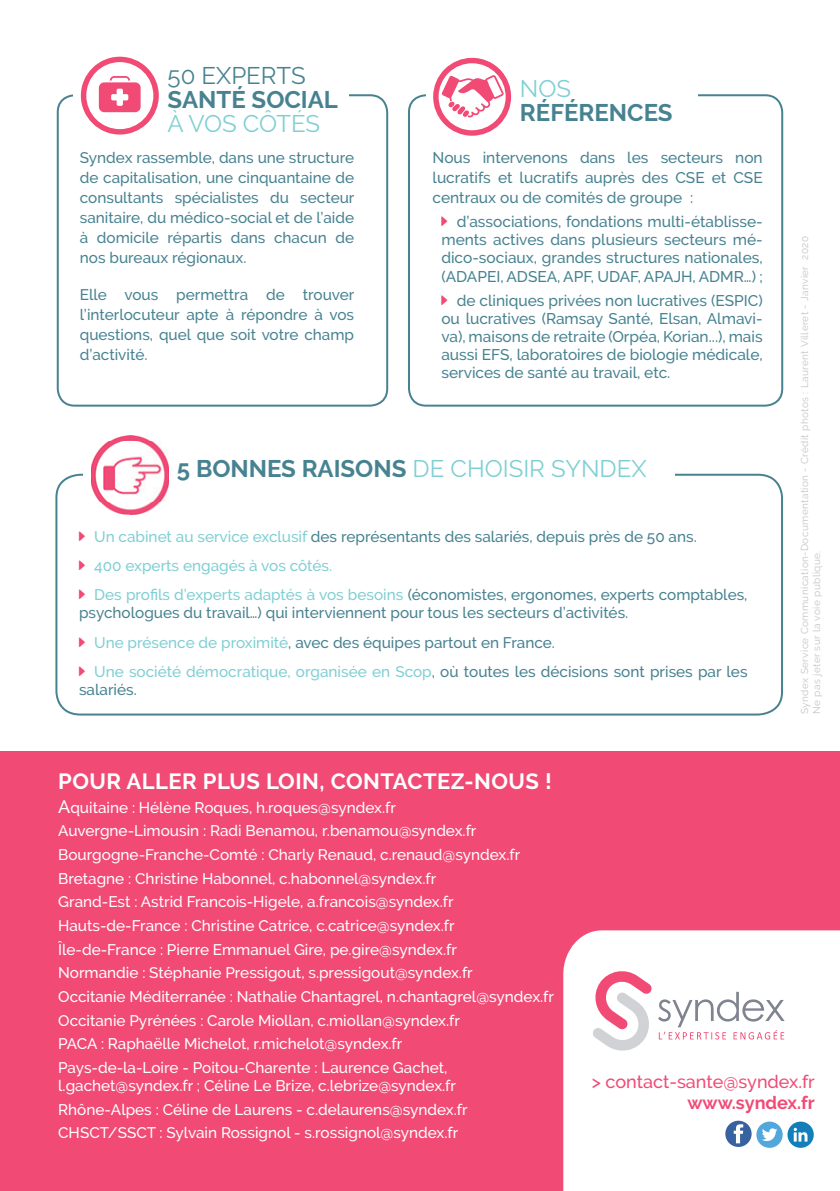
<style>
.page{position:relative;width:840px;height:1191px;background:#fff}
.page>*{position:absolute;margin:0;border:0;box-sizing:border-box;transform-origin:0 0}
.t1{font:24px "Raleway";color:#7fcfd4}
.t2{font:700 24px "Raleway";color:#478291}
.t3{font:24px "Raleway";color:#478291}
.t4{font:700 22px "Raleway";letter-spacing:.02em;color:#fff}
.t5{font:500 18px "Raleway";color:#f04a75}
.t6{font:700 18px "Raleway";color:#f04a75}
.t7{font:500 15.4px/20px "Raleway";color:#478291;text-align:justify}
.t8{font:500 15.4px/23.6px "Raleway";color:#fff}
.t9{font:500 15.4px/29.4px "Raleway";color:#7fcfd4}
.t10{font:10px/12px "Raleway";letter-spacing:.04em;color:#c4c3c8}
.s1{font-weight:700;color:#478291}
.s2{color:#478291}
.s3{color:#7fcfd4}
.s4{font-size:18px}
</style>
<div class="page">
<div style="left:408px;top:94px;width:374px;height:312px;border:2px solid #478291;border-radius:17px"></div>
<div style="left:57px;top:94px;width:331px;height:312px;border:2px solid #478291;border-radius:17px"></div>
<div style="left:426px;top:46px;width:271px;height:70px;background:#fff"></div>
<div style="left:74px;top:44px;width:274px;height:70px;background:#fff"></div>
<div style="left:0;top:751px;width:839px;height:440px;background:#f04a75"></div>
<div style="left:563px;top:930px;width:276px;height:261px;background:#fff"></div>
<svg style="left:591px;top:970px;width:193px;height:80px;background:#f2e4e9"></svg>
<svg style="left:433px;top:58px;width:78px;height:78px"></svg>
<svg style="left:55px;top:474px;width:727px;height:241px"></svg>
<div style="left:84px;top:441px;width:590px;height:60px;background:#fff"></div>
<img style="left:91px;top:435px;width:78px;height:78px">
<img style="left:91px;top:513px;width:78px;height:1px">
<svg style="left:81px;top:57px;width:78px;height:78px"></svg>
<svg style="left:787px;top:1121px;width:26px;height:26px"></svg>
<svg style="left:793px;top:1127px;width:14px;height:14px"></svg>
<div style="left:725px;top:1120px;width:26px;height:27px;background:#37619f;border-radius:50%"></div>
<svg style="left:733px;top:1124px;width:9px;height:19px"></svg>
<div style="left:756px;top:1121px;width:26px;height:26px;background:#52a7dc;border-radius:50%"></div>
<svg style="left:762px;top:1128px;width:14px;height:13px"></svg>
<svg style="left:79px;top:531px;width:6px;height:9px"></svg>
<svg style="left:79px;top:560px;width:6px;height:10px"></svg>
<svg style="left:79px;top:589px;width:6px;height:10px"></svg>
<svg style="left:79px;top:637px;width:6px;height:9px"></svg>
<svg style="left:79px;top:666px;width:6px;height:10px"></svg>
<h1 class="t3" style="left:167px;top:62px;width:139px">50 EXPERTS</h1>
<h1 class="t2" style="left:167px;top:86px;width:172px">SANTÉ SOCIAL</h1>
<h1 class="t1" style="left:167px;top:110px;width:154px">À VOS CÔTÉS</h1>
<p class="t7" style="left:80px;top:147px;width:276px">Syndex rassemble, dans une structure de capitalisation, une cinquantaine de consultants spécialistes du secteur sanitaire, du médico-social et de l’aide à domicile répartis dans chacun de nos bureaux régionaux.</p>
<p class="t7" style="left:80px;top:284px;width:276px">Elle vous permettra de trouver l’interlocuteur apte à répondre à vos questions, quel que soit votre champ d’activité.</p>
<h1 class="t1" style="left:519px;top:75px;width:53px">NOS</h1>
<h1 class="t2" style="left:519px;top:99px;width:154px">RÉFÉRENCES</h1>
<p class="t7" style="left:432px;top:147px;width:331px">Nous intervenons dans les secteurs non lucratifs et lucratifs auprès des CSE et CSE centraux ou de comités de groupe :</p>
<p class="t7" style="left:441px;top:212px;width:323px;line-height:18.2px;text-indent:15px">d’associations, fondations multi-établisse&shy;ments actives dans plusieurs secteurs mé&shy;dico-sociaux, grandes structures nationales, (ADAPEI, ADSEA, APF, UDAF, APAJH, ADMR…) ;</p>
<p class="t7" style="left:441px;top:291px;width:323px;line-height:18.2px;text-indent:15px">de cliniques privées non lucratives (ESPIC) ou lucratives (Ramsay Santé, Elsan, Almavi&shy;va), maisons de retraite (Orpéa, Korian...), mais aussi EFS, laboratoires de biologie médicale, services de santé au travail, etc.</p>
<h1 class="t1" style="left:177px;top:455px;width:471px"><span class="s1">5 BONNES RAISONS</span> DE CHOISIR SYNDEX</h1>
<p class="t9" style="left:94px;top:521px;width:654px">Un cabinet au service exclusif <span class="s2">des représentants des salariés, depuis près de 50 ans.<br></span>400 experts engagés à vos côtés.<br>Des profils d’experts adaptés à vos besoins <span class="s2">(économistes, ergonomes, experts comptables,</span></p>
<p class="t7" style="left:94px;top:598px;width:654px;line-height:29.4px;text-align:left;text-indent:-15px">psychologues du travail…) qui interviennent pour tous les secteurs d’activités.<br><span class="s3">Une présence de proximité</span>, avec des équipes partout en France.<br><span class="s3">Une société démocratique, organisée en Scop</span>, où toutes les décisions sont prises par les</p>
<p class="t7" style="left:79px;top:679px;width:59px">salariés.</p>
<p class="t10" style="left:798px;top:714px;width:479px;rotate:-90deg">Syndex Service Communication-Documentation - Crédit photos : Laurent Villeret - Janvier 2020<br>Ne pas jeter sur la voie publique.</p>
<h2 class="t4" style="left:58px;top:768px;width:495px">POUR ALLER PLUS LOIN, CONTACTEZ-NOUS !</h2>
<p class="t8" style="left:58px;top:795px;width:497px"><span class="s4">A</span>quitaine : Hélène Roques, h.roques@syndex.fr<br>Auvergne-Limousin : Radi Benamou, r.benamou@syndex.fr Bourgogne-Franche-Comté : Charly Renaud, c.renaud@syndex.fr Bretagne : Christine Habonnel, c.habonnel@syndex.fr<br>Grand-Est : Astrid Francois-Higele, a.francois@syndex.fr Hauts-de-France : Christine Catrice, c.catrice@syndex.fr Île-de-France : Pierre Emmanuel Gire, pe.gire@syndex.fr<br>Normandie : Stéphanie Pressigout, s.pressigout@syndex.fr<br>Occitanie Méditerranée : Nathalie Chantagrel, n.chantagrel@syndex.fr Occitanie Pyrénées : Carole Miollan, c.miollan@syndex.fr<br>PACA : Raphaëlle Michelot, r.michelot@syndex.fr<br>Pays-de-la-Loire - Poitou-Charente : Laurence Gachet,</p>
<p class="t8" style="left:58px;top:1073px;width:411px">l.gachet@syndex.fr ; Céline Le Brize, c.lebrize@syndex.fr<br>Rhône-Alpes : Céline de Laurens - c.delaurens@syndex.fr<br>CHSCT/SSCT : Sylvain Rossignol - s.rossignol@syndex.fr</p>
<p class="t5" style="left:591px;top:1071px;width:224px">&gt; contact-sante@syndex.fr</p>
<p class="t6" style="left:687px;top:1092px;width:129px">www.syndex.fr</p>
</div>
